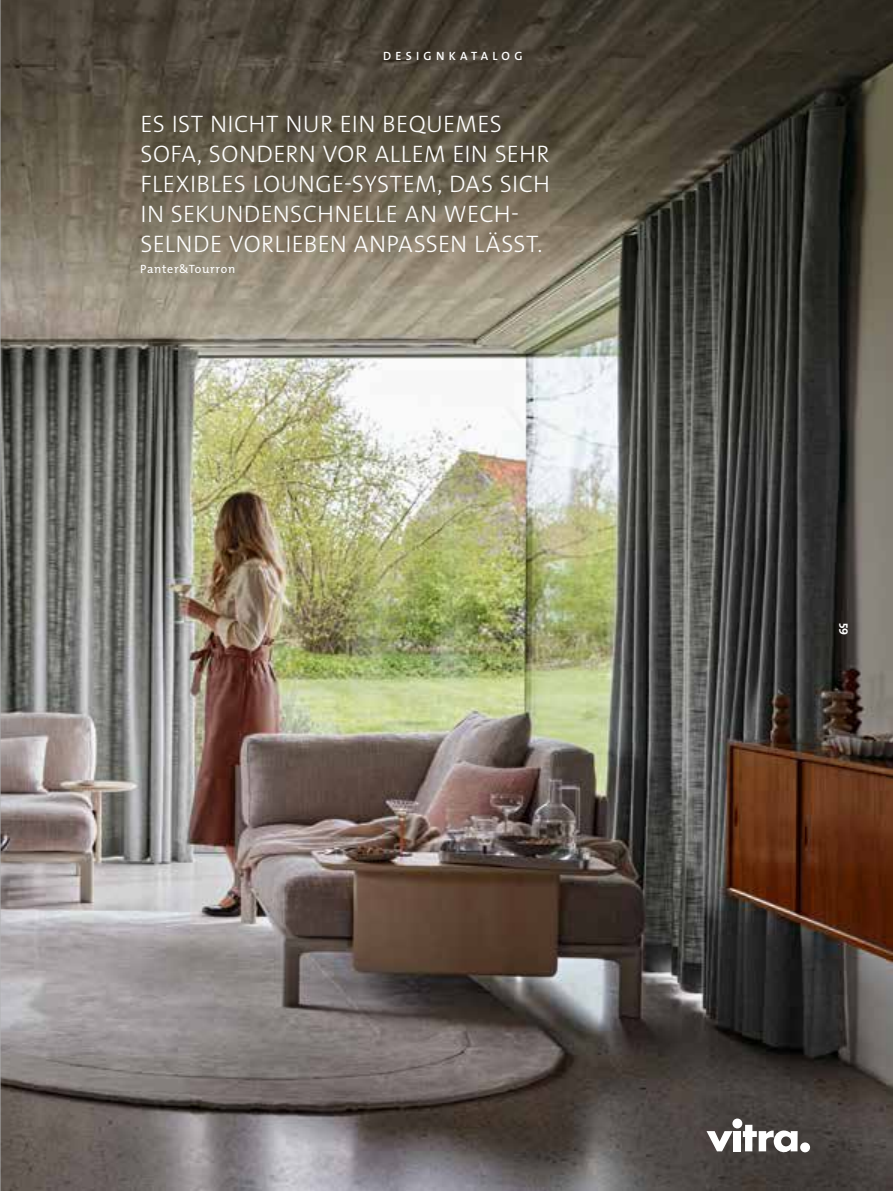
<style>
.page{position:relative;width:893px;height:1191px;background:#fff}
.page>*{position:absolute;margin:0;border:0;box-sizing:border-box;transform-origin:0 0}
.t1{font:300 24px/30px "The Mix Os F";letter-spacing:.015em;color:#fff}
.t2{font:12px "The Mix Os F";letter-spacing:.055em;color:#fff}
.t3{font:600 12px "The Mix Os F";letter-spacing:.36em;color:#fff}
.t4{font:700 12px "The Mix Os F";color:#fff}
</style>
<div class="page">
<img style="left:1px;top:0;width:892px;height:1191px">
<svg style="left:706px;top:1131px;width:27px;height:20px"></svg>
<div style="left:733px;top:1131px;width:8px;height:20px;background:#fff"></div>
<div style="left:732px;top:1118px;width:10px;height:10px;background:#fff;border-radius:50%"></div>
<svg style="left:743px;top:1124px;width:55px;height:28px"></svg>
<div style="left:800px;top:1142px;width:10px;height:10px;background:#fff;border-radius:50%"></div>
<hr style="left:0;top:0;width:1px;height:1191px;background:#b1b2b3">
<p class="t3" style="left:383px;top:48px;width:141px">DESIGNKATALOG</p>
<p class="t1" style="left:141px;top:109px;width:411px">ES IST NICHT NUR EIN BEQUEMES<br>SOFA, SONDERN VOR ALLEM EIN SEHR<br>FLEXIBLES LOUNGE-SYSTEM, DAS SICH<br>IN SEKUNDENSCHNELLE AN WECH-<br>SELNDE VORLIEBEN ANPASSEN LÄSST.</p>
<p class="t2" style="left:140px;top:262px;width:96px">Panter&amp;Tourron</p>
<p class="t4" style="left:853px;top:622px;width:14px;rotate:90deg">59</p>
</div>
